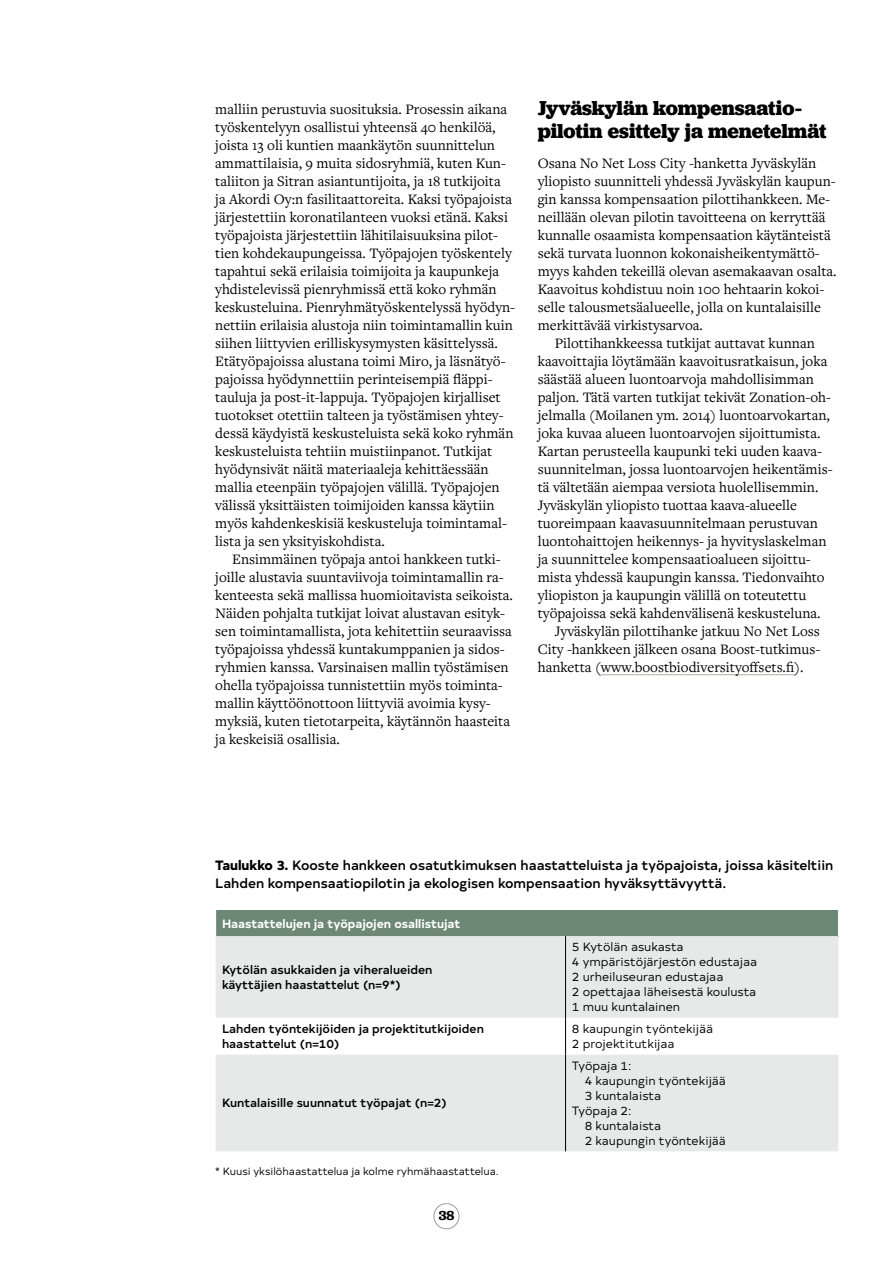
<style>
.page{position:relative;width:893px;height:1263px;background:#fff}
.page>*{position:absolute;margin:0;border:0;box-sizing:border-box;transform-origin:0 0}
.Otsikko_2{font:700 21px/22.5px "Jubilat";letter-spacing:-.005em;color:#000}
.Leipä{font:15px/18px "Freight Text Pro";color:#000}
.Leipä_eka_rivi{font:15px/18px "Freight Text Pro";color:#000}
.Kuvateksti_numerolla{font:500 13.5px/18px "Typold";color:#000}
.t1{font:600 13.5px "Jubilat";color:#000}
.Taulukko_vas{font:12px "Typold";color:#000}
.Taulukko_vas-2{font:500 12px/15px "Typold";color:#000}
.Taulukko_otsikko{font:700 12px "Typold";color:#fff}
.Taulukko_selite{font:10.5px "Typold";color:#000}
.s1{font-weight:800}
</style>
<div class="page">
<hr style="left:601px;top:674px;width:193px;height:1px;background:#a5b3a7">
<div style="left:216px;top:910px;width:622px;height:26px;background:#6d8875"></div>
<svg style="left:216px;top:936px;width:622px;height:215px;fill:#e6e9e7"></svg>
<hr style="left:565px;top:936px;width:1px;height:82px;background:#000">
<hr style="left:565px;top:1018px;width:1px;height:36px;background:#000">
<hr style="left:565px;top:1054px;width:1px;height:97px;background:#000">
<div style="left:434px;top:1203px;width:25px;height:26px;border:1px solid #9d9d9c;border-radius:50%"></div>
<p class="Leipä" style="left:215px;top:99px;width:301px">malliin perustuvia suosituksia. Prosessin aikana työskentelyyn osallistui yhteensä 40 henkilöä, joista 13 oli kuntien maankäytön suunnittelun ammattilaisia, 9 muita sidosryhmiä, kuten Kun&shy;taliiton ja Sitran asiantuntijoita, ja 18 tutkijoita<br>ja Akordi Oy:n fasilitaattoreita. Kaksi työpajoista järjestettiin koronatilanteen vuoksi etänä. Kaksi työpajoista järjestettiin lähitilaisuuksina pilot&shy;tien kohdekaupungeissa. Työpajojen työskentely tapahtui sekä erilaisia toimijoita ja kaupunkeja yhdistelevissä pienryhmissä että koko ryhmän keskusteluina. Pienryhmätyöskentelyssä hyödyn&shy;nettiin erilaisia alustoja niin toimintamallin kuin siihen liittyvien erilliskysymysten käsittelyssä.<br>Etätyöpajoissa alustana toimi Miro, ja läsnätyö&shy;pajoissa hyödynnettiin perinteisempiä fläppi&shy;tauluja ja post-it-lappuja. Työpajojen kirjalliset tuotokset otettiin talteen ja työstämisen yhtey&shy;dessä käydyistä keskusteluista sekä koko ryhmän keskusteluista tehtiin muistiinpanot. Tutkijat hyödynsivät näitä materiaaleja kehittäessään mallia eteenpäin työpajojen välillä. Työpajojen välissä yksittäisten toimijoiden kanssa käytiin myös kahdenkeskisiä keskusteluja toimintamal&shy;lista ja sen yksityiskohdista.</p>
<p class="Leipä" style="left:215px;top:549px;width:299px;text-indent:17px">Ensimmäinen työpaja antoi hankkeen tutki&shy;joille alustavia suuntaviivoja toimintamallin ra&shy;kenteesta sekä mallissa huomioitavista seikoista.<br>Näiden pohjalta tutkijat loivat alustavan esityk&shy;sen toimintamallista, jota kehitettiin seuraavissa työpajoissa yhdessä kuntakumppanien ja sidos&shy;ryhmien kanssa. Varsinaisen mallin työstämisen ohella työpajoissa tunnistettiin myös toiminta&shy;mallin käyttöönottoon liittyviä avoimia kysy&shy;myksiä, kuten tietotarpeita, käytännön haasteita ja keskeisiä osallisia.</p>
<p class="Otsikko_2" style="left:538px;top:97px;width:290px">Jyväskylän kompensaatio&shy;pilotin esittely ja menetelmät</p>
<p class="Leipä_eka_rivi" style="left:538px;top:153px;width:300px">Osana No Net Loss City -hanketta Jyväskylän yliopisto suunnitteli yhdessä Jyväskylän kaupun&shy;gin kanssa kompensaation pilottihankkeen. Me&shy;neillään olevan pilotin tavoitteena on kerryttää kunnalle osaamista kompensaation käytänteistä sekä turvata luonnon kokonaisheikentymättö&shy;myys kahden tekeillä olevan asemakaavan osalta.<br>Kaavoitus kohdistuu noin 100 hehtaarin kokoi&shy;selle talousmetsäalueelle, jolla on kuntalaisille merkittävää virkistysarvoa.</p>
<p class="Leipä" style="left:538px;top:333px;width:296px;text-indent:17px">Pilottihankkeessa tutkijat auttavat kunnan kaavoittajia löytämään kaavoitusratkaisun, joka säästää alueen luontoarvoja mahdollisimman paljon. Tätä varten tutkijat tekivät Zonation-oh&shy;jelmalla (Moilanen ym. 2014) luontoarvokartan, joka kuvaa alueen luontoarvojen sijoittumista.<br>Kartan perusteella kaupunki teki uuden kaava&shy;suunnitelman, jossa luontoarvojen heikentämis&shy;tä vältetään aiempaa versiota huolellisemmin.<br>Jyväskylän yliopisto tuottaa kaava-alueelle tuoreimpaan kaavasuunnitelmaan perustuvan luontohaittojen heikennys- ja hyvityslaskelman ja suunnittelee kompensaatioalueen sijoittu&shy;mista yhdessä kaupungin kanssa. Tiedonvaihto yliopiston ja kaupungin välillä on toteutettu työpajoissa sekä kahdenvälisenä keskusteluna.</p>
<p class="Leipä" style="left:538px;top:621px;width:284px;text-align:justify;text-indent:17px">Jyväskylän pilottihanke jatkuu No Net Loss City -hankkeen jälkeen osana Boost-tutkimus&shy;hanketta (www.boostbiodiversityoffsets.fi).</p>
<p class="Kuvateksti_numerolla" style="left:215px;top:855px;width:620px"><span class="s1">Taulukko 3.</span> Kooste hankkeen osatutkimuksen haastatteluista ja työpajoista, joissa käsiteltiin<br>Lahden kompensaatiopilotin ja ekologisen kompensaation hyväksyttävyyttä.</p>
<p class="Taulukko_otsikko" style="left:222px;top:913px;width:240px">Haastattelujen ja työpajojen osallistujat</p>
<p class="Taulukko_vas-2" style="left:222px;top:961px;width:212px">Kytölän asukkaiden ja viheralueiden käyttäjien haastattelut (n=9*)</p>
<p class="Taulukko_vas" style="left:572px;top:938px;width:113px">5 Kytölän asukasta</p>
<p class="Taulukko_vas" style="left:572px;top:953px;width:187px">4 ympäristöjärjestön edustajaa</p>
<p class="Taulukko_vas" style="left:572px;top:968px;width:153px">2 urheiluseuran edustajaa</p>
<p class="Taulukko_vas" style="left:572px;top:983px;width:186px">2 opettajaa läheisestä koulusta</p>
<p class="Taulukko_vas" style="left:572px;top:998px;width:110px">1 muu kuntalainen</p>
<p class="Taulukko_vas-2" style="left:222px;top:1020px;width:263px">Lahden työntekijöiden ja projektitutkijoiden haastattelut (n=10)</p>
<p class="Taulukko_vas" style="left:572px;top:1020px;width:143px">8 kaupungin työntekijää</p>
<p class="Taulukko_vas" style="left:572px;top:1035px;width:104px">2 projektitutkijaa</p>
<p class="Taulukko_vas-2" style="left:222px;top:1094px;width:226px">Kuntalaisille suunnatut työpajat (n=2)</p>
<p class="Taulukko_selite" style="left:215px;top:1163px;width:285px">* Kuusi yksilöhaastattelua ja kolme ryhmähaastattelua.</p>
<p class="t1" style="left:439px;top:1207px;width:17px">38</p>
<p class="Taulukko_vas" style="left:572px;top:1056px;width:61px">Työpaja 1:</p>
<p class="Taulukko_vas" style="left:585px;top:1071px;width:143px">4 kaupungin työntekijää</p>
<p class="Taulukko_vas" style="left:585px;top:1086px;width:78px">3 kuntalaista</p>
<p class="Taulukko_vas" style="left:572px;top:1101px;width:61px">Työpaja 2:</p>
<p class="Taulukko_vas" style="left:585px;top:1116px;width:78px">8 kuntalaista</p>
<p class="Taulukko_vas" style="left:585px;top:1131px;width:143px">2 kaupungin työntekijää</p>
</div>
